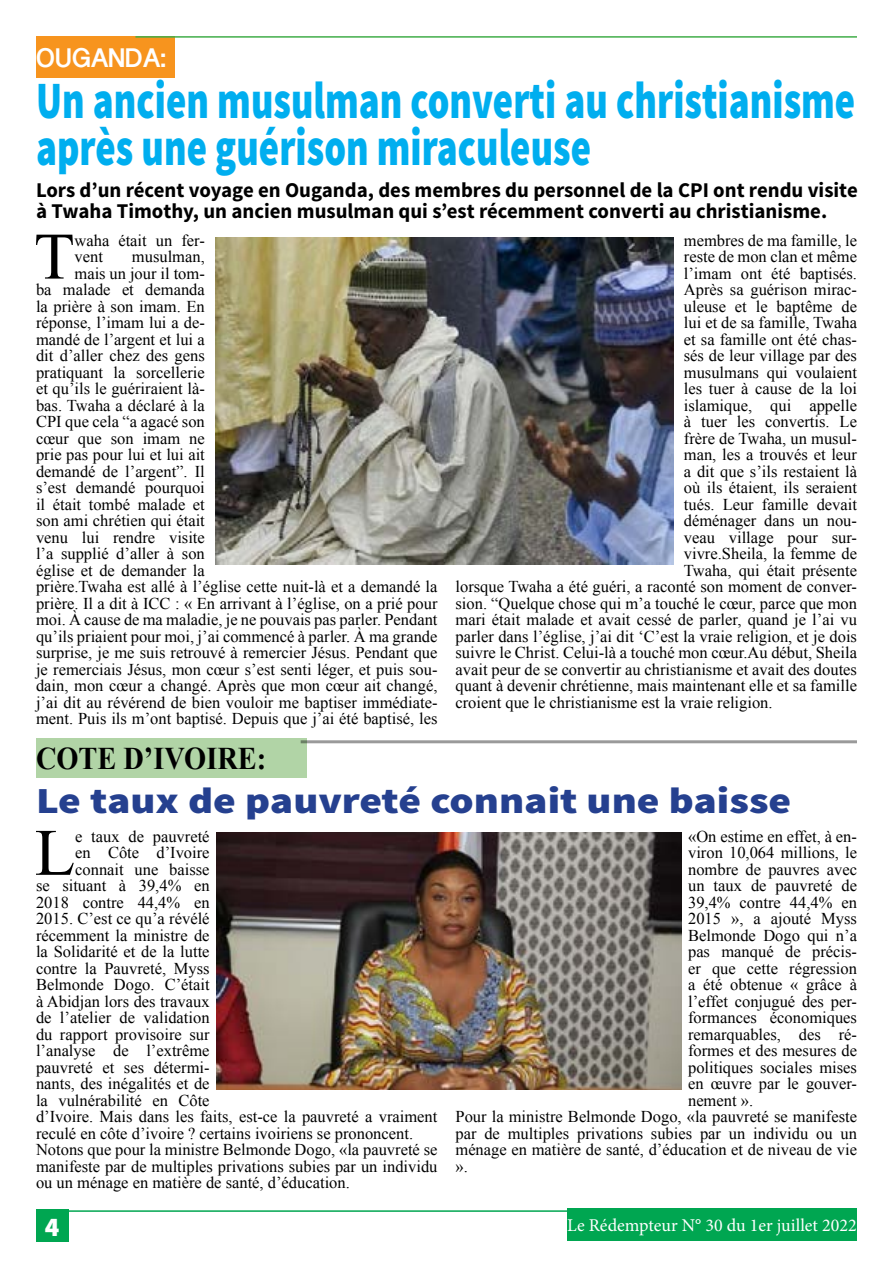
<style>
.page{position:relative;width:893px;height:1263px;background:#fff}
.page>*{position:absolute;margin:0;border:0;box-sizing:border-box;transform-origin:0 0}
.t1{font:66.3px "Times New Roman";color:#000}
.t2{font:900 52.5px/46.5px "Source Sans Pro";color:#00aeef;scale:.74 1}
.t3{font:900 36.75px "Source Sans Pro";color:#25408f;scale:1.18 1}
.t4{font:700 31.5px "Times New Roman";color:#000;scale:.9 1}
.t5{font:700 27px "Tamil Sangam MN";color:#fff}
.t6{font:900 27px "Source Sans Pro";color:#fff}
.t7{font:700 21px/21px "Source Sans Pro";color:#000}
.t8{font:18px "Minion Pro";color:#fff}
.t9{font:16.5px/16.5px "Times New Roman";color:#000}
</style>
<div class="page">
<div style="left:36px;top:36px;width:138px;height:41px;background:#f7941e"></div>
<hr style="left:135px;top:36px;width:722px;height:2px;background:#41ad49">
<div style="left:36px;top:1209px;width:32px;height:33px;background:#00a651"></div>
<div style="left:567px;top:1208px;width:290px;height:32px;background:#00a651"></div>
<hr style="left:68px;top:1210px;width:557px;height:2px;background:#00a651">
<img style="left:216px;top:238px;width:457px;height:326px">
<div style="left:36px;top:738px;width:270px;height:40px;background:#b1d4a6"></div>
<hr style="left:301px;top:740px;width:556px;height:3px;background:#000">
<img style="left:216px;top:832px;width:466px;height:257px">
<h3 class="t5" style="left:36px;top:45px;width:131px">OUGANDA:</h3>
<h2 class="t2" style="left:36px;top:80px;width:1109px">Un ancien musulman converti au christianisme après une guérison miraculeuse</h2>
<p class="t7" style="left:36px;top:180px;width:823px">Lors d’un récent voyage en Ouganda, des membres du personnel de la CPI ont rendu visite à Twaha Timothy, un ancien musulman qui s’est récemment converti au christianisme.</p>
<h1 class="t1" style="left:34px;top:212px;width:42px">T</h1>
<p class="t9" style="left:75px;top:232px;width:132px">waha était un fer&shy;vent</p>
<p class="t9" style="left:132px;top:248px;width:74px">musulman,</p>
<p class="t9" style="left:75px;top:265px;width:132px">mais un jour il tom-</p>
<p class="t9" style="left:36px;top:281px;width:170px">ba malade et demanda</p>
<p class="t9" style="left:36px;top:298px;width:170px">la prière à son imam. En</p>
<p class="t9" style="left:36px;top:314px;width:170px">réponse, l’imam lui a de-</p>
<p class="t9" style="left:36px;top:331px;width:170px">mandé de l’argent et lui a</p>
<p class="t9" style="left:36px;top:347px;width:170px">dit d’aller chez des gens</p>
<p class="t9" style="left:36px;top:364px;width:170px">pratiquant la sorcellerie</p>
<p class="t9" style="left:36px;top:380px;width:170px">et qu’ils le guériraient là-</p>
<p class="t9" style="left:36px;top:397px;width:170px">bas. Twaha a déclaré à la</p>
<p class="t9" style="left:36px;top:413px;width:170px">CPI que cela “a agacé son</p>
<p class="t9" style="left:36px;top:430px;width:170px">cœur que son imam ne</p>
<p class="t9" style="left:36px;top:446px;width:170px">prie pas pour lui et lui ait</p>
<p class="t9" style="left:36px;top:463px;width:170px">demandé de l’argent”. Il</p>
<p class="t9" style="left:36px;top:479px;width:170px">s’est demandé pourquoi</p>
<p class="t9" style="left:36px;top:496px;width:170px">il était tombé malade et</p>
<p class="t9" style="left:36px;top:512px;width:170px">son ami chrétien qui était</p>
<p class="t9" style="left:36px;top:529px;width:170px">venu lui rendre visite</p>
<p class="t9" style="left:36px;top:545px;width:170px">l’a supplié d’aller à son</p>
<p class="t9" style="left:36px;top:562px;width:170px">église et de demander la</p>
<p class="t9" style="left:36px;top:578px;width:403px">prière.Twaha est allé à l’église cette nuit-là et a demandé la</p>
<p class="t9" style="left:36px;top:595px;width:403px">prière. Il a dit à ICC : « En arrivant à l’église, on a prié pour</p>
<p class="t9" style="left:36px;top:611px;width:403px">moi. À cause de ma maladie, je ne pouvais pas parler. Pendant</p>
<p class="t9" style="left:36px;top:628px;width:403px">qu’ils priaient pour moi, j’ai commencé à parler. À ma grande</p>
<p class="t9" style="left:36px;top:644px;width:403px">surprise, je me suis retrouvé à remercier Jésus. Pendant que</p>
<p class="t9" style="left:36px;top:661px;width:403px">je remerciais Jésus, mon cœur s’est senti léger, et puis sou-</p>
<p class="t9" style="left:36px;top:677px;width:403px">dain, mon cœur a changé. Après que mon cœur ait changé,</p>
<p class="t9" style="left:36px;top:694px;width:403px">j’ai dit au révérend de bien vouloir me baptiser immédiate-</p>
<p class="t9" style="left:36px;top:710px;width:403px">ment. Puis ils m’ont baptisé. Depuis que j’ai été baptisé, les</p>
<p class="t9" style="left:684px;top:232px;width:175px">membres de ma famille, le</p>
<p class="t9" style="left:684px;top:248px;width:175px">reste de mon clan et même</p>
<p class="t9" style="left:684px;top:265px;width:175px">l’imam ont été baptisés.</p>
<p class="t9" style="left:684px;top:281px;width:175px">Après sa guérison mirac-</p>
<p class="t9" style="left:684px;top:298px;width:175px">uleuse et le baptême de</p>
<p class="t9" style="left:684px;top:314px;width:175px">lui et de sa famille, Twaha</p>
<p class="t9" style="left:684px;top:331px;width:175px">et sa famille ont été chas-</p>
<p class="t9" style="left:684px;top:347px;width:175px">sés de leur village par des</p>
<p class="t9" style="left:684px;top:364px;width:175px">musulmans qui voulaient</p>
<p class="t9" style="left:684px;top:380px;width:175px">les tuer à cause de la loi</p>
<p class="t9" style="left:684px;top:397px;width:175px">islamique, qui appelle</p>
<p class="t9" style="left:684px;top:413px;width:175px">à tuer les convertis. Le</p>
<p class="t9" style="left:684px;top:430px;width:175px">frère de Twaha, un musul-</p>
<p class="t9" style="left:684px;top:446px;width:175px">man, les a trouvés et leur</p>
<p class="t9" style="left:684px;top:463px;width:175px">a dit que s’ils restaient là</p>
<p class="t9" style="left:684px;top:479px;width:175px">où ils étaient, ils seraient</p>
<p class="t9" style="left:684px;top:496px;width:175px">tués. Leur famille devait</p>
<p class="t9" style="left:684px;top:512px;width:175px">déménager dans un nou-</p>
<p class="t9" style="left:684px;top:529px;width:175px">veau village pour sur-</p>
<p class="t9" style="left:684px;top:545px;width:175px">vivre.Sheila, la femme de</p>
<p class="t9" style="left:684px;top:562px;width:175px">Twaha, qui était présente</p>
<p class="t9" style="left:455px;top:578px;width:403px">lorsque Twaha a été guéri, a raconté son moment de conver-</p>
<p class="t9" style="left:455px;top:595px;width:403px">sion. “Quelque chose qui m’a touché le cœur, parce que mon</p>
<p class="t9" style="left:455px;top:611px;width:403px">mari était malade et avait cessé de parler, quand je l’ai vu</p>
<p class="t9" style="left:455px;top:628px;width:403px">parler dans l’église, j’ai dit ‘C’est la vraie religion, et je dois</p>
<p class="t9" style="left:455px;top:644px;width:403px">suivre le Christ. Celui-là a touché mon cœur.Au début, Sheila</p>
<p class="t9" style="left:455px;top:661px;width:403px">avait peur de se convertir au christianisme et avait des doutes</p>
<p class="t9" style="left:455px;top:677px;width:403px">quant à devenir chrétienne, mais maintenant elle et sa famille</p>
<p class="t9" style="left:455px;top:694px;width:319px">croient que le christianisme est la vraie religion.</p>
<h3 class="t4" style="left:36px;top:737px;width:257px">COTE d’IVOIRE:</h3>
<h3 class="t3" style="left:36px;top:777px;width:642px">Le taux de pauvreté connait une baisse</h3>
<h1 class="t1" style="left:35px;top:808px;width:42px">L</h1>
<p class="t9" style="left:75px;top:828px;width:136px">e taux de pauvreté</p>
<p class="t9" style="left:688px;top:828px;width:170px">«On estime en effet, à en-</p>
<p class="t9" style="left:688px;top:844px;width:170px">viron 10,064 millions, le</p>
<p class="t9" style="left:688px;top:861px;width:170px">nombre de pauvres avec</p>
<p class="t9" style="left:688px;top:877px;width:170px">un taux de pauvreté de</p>
<p class="t9" style="left:688px;top:894px;width:170px">39,4% contre 44,4% en</p>
<p class="t9" style="left:688px;top:910px;width:170px">2015 », a ajouté Myss</p>
<p class="t9" style="left:688px;top:927px;width:170px">Belmonde Dogo qui n’a</p>
<p class="t9" style="left:688px;top:943px;width:170px">pas manqué de précis-</p>
<p class="t9" style="left:688px;top:960px;width:170px">er que cette régression</p>
<p class="t9" style="left:688px;top:976px;width:170px">a été obtenue « grâce à</p>
<p class="t9" style="left:688px;top:993px;width:170px">l’effet conjugué des per-</p>
<p class="t9" style="left:688px;top:1009px;width:170px">formances économiques</p>
<p class="t9" style="left:688px;top:1026px;width:170px">remarquables, des ré-</p>
<p class="t9" style="left:688px;top:1042px;width:170px">formes et des mesures de</p>
<p class="t9" style="left:688px;top:1059px;width:170px">politiques sociales mises</p>
<p class="t9" style="left:688px;top:1075px;width:170px">en œuvre par le gouver-</p>
<p class="t9" style="left:688px;top:1092px;width:67px">nement ».</p>
<p class="t9" style="left:455px;top:1108px;width:403px">Pour la ministre Belmonde Dogo, «la pauvreté se manifeste</p>
<p class="t9" style="left:455px;top:1125px;width:403px">par de multiples privations subies par un individu ou un</p>
<p class="t9" style="left:455px;top:1141px;width:403px">ménage en matière de santé, d’éducation et de niveau de vie</p>
<p class="t9" style="left:455px;top:1158px;width:14px">».</p>
<p class="t9" style="left:75px;top:844px;width:136px">en Côte d’Ivoire</p>
<p class="t9" style="left:75px;top:861px;width:136px">connait une baisse</p>
<p class="t9" style="left:36px;top:877px;width:175px">se situant à 39,4% en</p>
<p class="t9" style="left:36px;top:894px;width:175px">2018 contre 44,4% en</p>
<p class="t9" style="left:36px;top:910px;width:175px">2015. C’est ce qu’a révélé</p>
<p class="t9" style="left:36px;top:927px;width:175px">récemment la ministre de</p>
<p class="t9" style="left:36px;top:943px;width:175px">la Solidarité et de la lutte</p>
<p class="t9" style="left:36px;top:960px;width:175px">contre la Pauvreté, Myss</p>
<p class="t9" style="left:36px;top:976px;width:175px">Belmonde Dogo. C’était</p>
<p class="t9" style="left:36px;top:993px;width:175px">à Abidjan lors des travaux</p>
<p class="t9" style="left:36px;top:1009px;width:175px">de l’atelier de validation</p>
<p class="t9" style="left:36px;top:1026px;width:175px">du rapport provisoire sur</p>
<p class="t9" style="left:36px;top:1042px;width:175px">l’analyse de l’extrême</p>
<p class="t9" style="left:36px;top:1059px;width:175px">pauvreté et ses détermi-</p>
<p class="t9" style="left:36px;top:1075px;width:175px">nants, des inégalités et de</p>
<p class="t9" style="left:36px;top:1092px;width:175px">la vulnérabilité en Côte</p>
<p class="t9" style="left:36px;top:1108px;width:403px">d’Ivoire. Mais dans les faits, est-ce la pauvreté a vraiment</p>
<p class="t9" style="left:36px;top:1125px;width:379px">reculé en côte d’ivoire ? certains ivoiriens se prononcent.</p>
<p class="t9" style="left:36px;top:1141px;width:403px">Notons que pour la ministre Belmonde Dogo, «la pauvreté se</p>
<p class="t9" style="left:36px;top:1158px;width:403px">manifeste par de multiples privations subies par un individu</p>
<p class="t9" style="left:36px;top:1174px;width:315px">ou un ménage en matière de santé, d’éducation.</p>
<h3 class="t6" style="left:45px;top:1209px;width:16px">4</h3>
<p class="t8" style="left:567px;top:1213px;width:291px">Le Rédempteur N° 30 du 1er juillet 2022</p>
</div>
